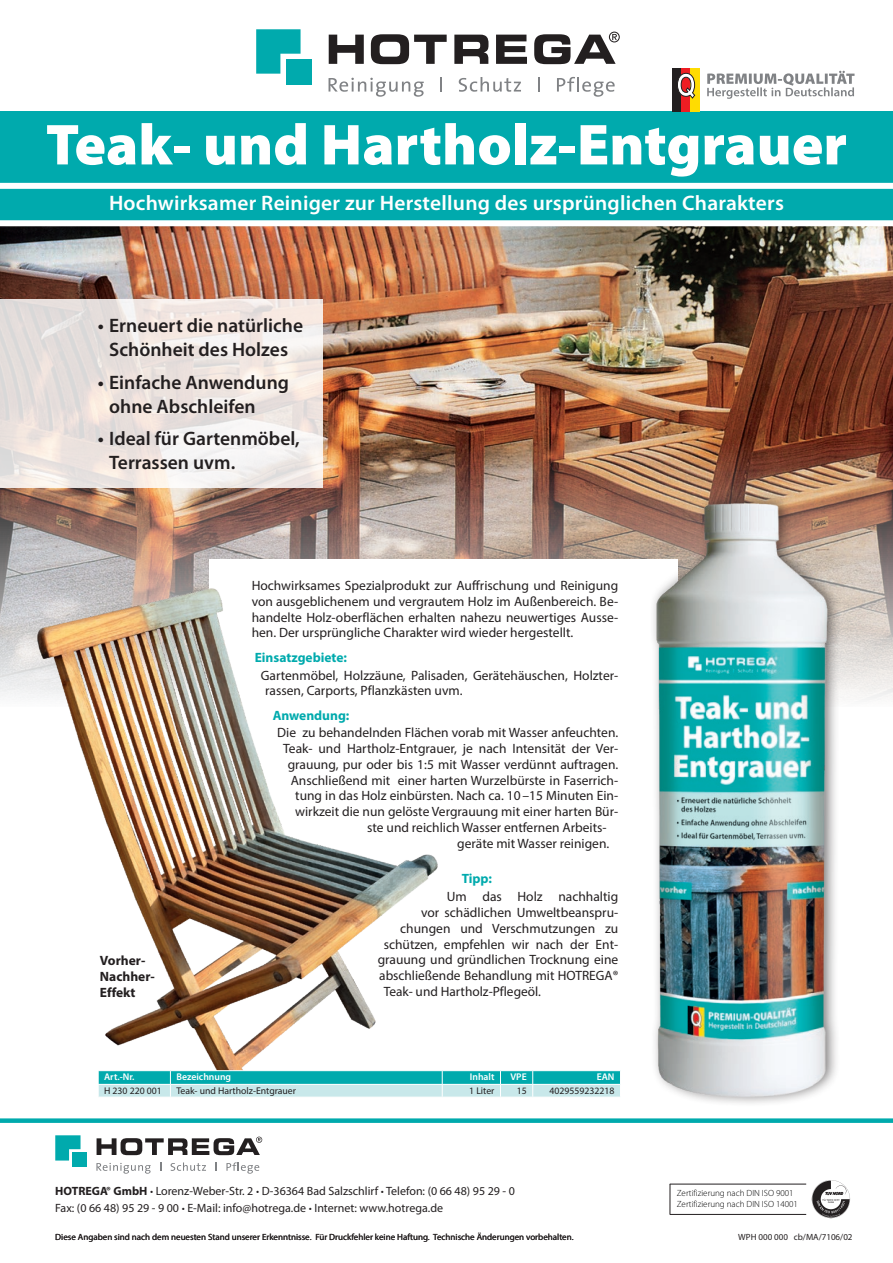
<style>
.page{position:relative;width:893px;height:1263px;background:#fff}
.page>*{position:absolute;margin:0;border:0;box-sizing:border-box;transform-origin:0 0}
.t1{font:900 58.2px "Myriad Pro";color:#fff}
.t2{font:600 21px "Myriad Pro";letter-spacing:.01em;color:#fff}
.t3{font:600 19.5px/24px "Myriad Pro";color:#231f20}
.t4{font:13.5px/15.8px "Myriad Pro";color:#231f20;text-align:justify}
.t5{font:700 13.5px "Myriad Pro";color:#00aaad}
.t6{font:700 13.5px/15.8px "Myriad Pro";color:#231f20}
.t7{font:12px/16.5px "Myriad Pro";color:#231f20}
.t8{font:9.75px "Myriad Pro";color:#231f20}
.t9{font:600 9.75px "Myriad Pro";color:#fff}
.t10{font:9px "Myriad Pro";color:#231f20}
.t11{font:300 9px/10.8px "Myriad Pro";color:#000}
.s1{font-weight:700}
.s2{font-weight:700;font-size:10.5px}
</style>
<div class="page">
<img style="left:0;top:226px;width:893px;height:474px">
<div style="left:209px;top:559px;width:469px;height:484px;background:#fff"></div>
<svg style="left:0;top:299px;width:323px;height:189px"></svg>
<div style="left:0;top:112px;width:893px;height:110px;background:#00aaad"></div>
<div style="left:0;top:183px;width:893px;height:6px;background:#fff"></div>
<div style="left:0;top:220px;width:893px;height:6px;background:#fff"></div>
<div style="left:0;top:1118px;width:893px;height:5px;background:#00aaad"></div>
<img style="left:31px;top:580px;width:407px;height:490px">
<div style="left:649px;top:492px;width:193px;height:616px;background:#231f20;opacity:.6"></div>
<img style="left:636px;top:499px;width:211px;height:601px">
<svg style="left:98px;top:1071px;width:522px;height:26px;background:#6ccbce"></svg>
<div style="left:672px;top:68px;width:9px;height:44px;background:#231f20"></div>
<div style="left:681px;top:68px;width:10px;height:44px;background:#ee1d23"></div>
<div style="left:691px;top:68px;width:9px;height:44px;background:#ffdc01"></div>
<svg style="left:707px;top:71px;width:147px;height:28px"></svg>
<svg style="left:677px;top:73px;width:18px;height:26px"></svg>
<svg style="left:329px;top:32px;width:291px;height:32px"></svg>
<svg style="left:329px;top:78px;width:95px;height:19px"></svg>
<svg style="left:440px;top:77px;width:2px;height:15px"></svg>
<svg style="left:459px;top:77px;width:62px;height:15px"></svg>
<svg style="left:538px;top:77px;width:2px;height:15px"></svg>
<svg style="left:557px;top:77px;width:58px;height:20px"></svg>
<svg style="left:256px;top:29px;width:45px;height:45px;background:#21b5b7"></svg>
<div style="left:286px;top:59px;width:25px;height:25px;background:#00aaad"></div>
<svg style="left:97px;top:1136px;width:165px;height:19px"></svg>
<svg style="left:96px;top:1163px;width:55px;height:11px"></svg>
<svg style="left:171px;top:1162px;width:35px;height:9px"></svg>
<svg style="left:226px;top:1162px;width:33px;height:12px"></svg>
<svg style="left:55px;top:1135px;width:26px;height:25px"></svg>
<div style="left:72px;top:1152px;width:15px;height:14px;background:#00aaad"></div>
<hr style="left:670px;top:1184px;width:136px;height:1px;background:#231f20">
<hr style="left:670px;top:1214px;width:136px;height:1px;background:#231f20">
<hr style="left:670px;top:1184px;width:1px;height:30px;background:#231f20">
<img style="left:811px;top:1180px;width:40px;height:38px">
<h1 class="t1" style="left:46px;top:106px;width:803px">Teak- und Hartholz-Entgrauer</h1>
<h2 class="t2" style="left:109px;top:189px;width:676px">Hochwirksamer Reiniger zur Herstellung des ursprünglichen Charakters</h2>
<h3 class="t3" style="left:98px;top:313px;width:207px;text-align:center">• Erneuert die natürliche<br>Schönheit des Holzes</h3>
<h3 class="t3" style="left:109px;top:370px;width:181px;text-indent:-11px">• Einfache Anwendung ohne Abschleifen</h3>
<h3 class="t3" style="left:109px;top:426px;width:192px;text-indent:-11px">• Ideal für Gartenmöbel,<br>Terrassen uvm.</h3>
<p class="t6" style="left:100px;top:952px;width:56px">Vorher-<br>Nachher-<br>Effekt</p>
<p class="t4" style="left:252px;top:577px;width:368px">Hochwirksames Spezialprodukt zur Auffrischung und Reinigung von ausgeblichenem und vergrautem Holz im Außenbereich. Be&shy;handelte Holz-oberflächen erhalten nahezu neuwertiges Ausse&shy;hen. Der ursprüngliche Charakter wird wieder hergestellt.</p>
<p class="t5" style="left:255px;top:648px;width:94px">Einsatzgebiete:</p>
<p class="t4" style="left:265px;top:667px;width:355px;text-indent:-5px">Gartenmöbel, Holzzäune, Palisaden, Gerätehäuschen, Holzter&shy;rassen, Carports, Pflanzkästen uvm.</p>
<p class="t5" style="left:273px;top:706px;width:78px">Anwendung:</p>
<p class="t4" style="left:277px;top:725px;width:343px">Die zu behandelnden Flächen vorab mit Wasser anfeuchten.</p>
<p class="t4" style="left:283px;top:740px;width:337px">Teak- und Hartholz-Entgrauer, je nach Intensität der Ver-</p>
<p class="t4" style="left:288px;top:756px;width:332px">grauung, pur oder bis 1:5 mit Wasser verdünnt auftragen.</p>
<p class="t4" style="left:291px;top:772px;width:329px">Anschließend mit einer harten Wurzelbürste in Faserrich-</p>
<p class="t4" style="left:295px;top:788px;width:325px">tung in das Holz einbürsten. Nach ca. 10–15 Minuten Ein-</p>
<p class="t4" style="left:295px;top:803px;width:325px">wirkzeit die nun gelöste Vergrauung mit einer harten Bür-</p>
<p class="t4" style="left:367px;top:819px;width:241px">ste und reichlich Wasser entfernen Arbeits-</p>
<p class="t4" style="left:457px;top:835px;width:154px">geräte mit Wasser reinigen.</p>
<p class="t5" style="left:462px;top:870px;width:32px">Tipp:</p>
<p class="t4" style="left:447px;top:889px;width:173px">Um das Holz nachhaltig</p>
<p class="t4" style="left:421px;top:904px;width:199px">vor schädlichen Umweltbeanspru-</p>
<p class="t4" style="left:400px;top:920px;width:220px">chungen und Verschmutzungen zu</p>
<p class="t4" style="left:384px;top:936px;width:236px">schützen, empfehlen wir nach der Ent-</p>
<p class="t4" style="left:378px;top:952px;width:242px">grauung und gründlichen Trocknung eine</p>
<p class="t4" style="left:379px;top:967px;width:241px">abschließende Behandlung mit HOTREGA®</p>
<p class="t4" style="left:384px;top:983px;width:159px">Teak- und Hartholz-Pflegeöl.</p>
<p class="t9" style="left:104px;top:1070px;width:32px">Art.-Nr.</p>
<p class="t9" style="left:176px;top:1070px;width:56px">Bezeichnung</p>
<p class="t9" style="left:470px;top:1070px;width:26px">Inhalt</p>
<p class="t9" style="left:510px;top:1070px;width:18px">VPE</p>
<p class="t9" style="left:597px;top:1070px;width:19px">EAN</p>
<p class="t8" style="left:104px;top:1084px;width:59px">H 230 220 001</p>
<p class="t8" style="left:176px;top:1084px;width:121px">Teak- und Hartholz-Entgrauer</p>
<p class="t8" style="left:469px;top:1084px;width:27px">1 Liter</p>
<p class="t8" style="left:517px;top:1084px;width:12px">15</p>
<p class="t8" style="left:549px;top:1084px;width:67px">4029559232218</p>
<p class="t7" style="left:55px;top:1183px;width:461px"><span class="s1">HOTREGA</span><span class="s2">®</span> <span class="s1">GmbH ·</span> Lorenz-Weber-Str. 2 <span class="s1">·</span> D-36364 Bad Salzschlirf <span class="s1">·</span> Telefon: (0 66 48) 95 29 - 0<br>Fax: (0 66 48) 95 29 - 9 00 <span class="s1">·</span> E-Mail: info@hotrega.de <span class="s1">·</span> Internet: www.hotrega.de</p>
<p class="t11" style="left:677px;top:1187px;width:123px">Zertifizierung nach DIN ISO 9001<br>Zertifizierung nach DIN ISO 14001</p>
<p class="t10" style="left:55px;top:1231px;width:520px">Diese Angaben sind nach dem neuesten Stand unserer Erkenntnisse. Für Druckfehler keine Haftung. Technische Änderungen vorbehalten.</p>
<p class="t10" style="left:738px;top:1231px;width:116px">WPH 000 000 cb/MA/7106/02</p>
</div>
